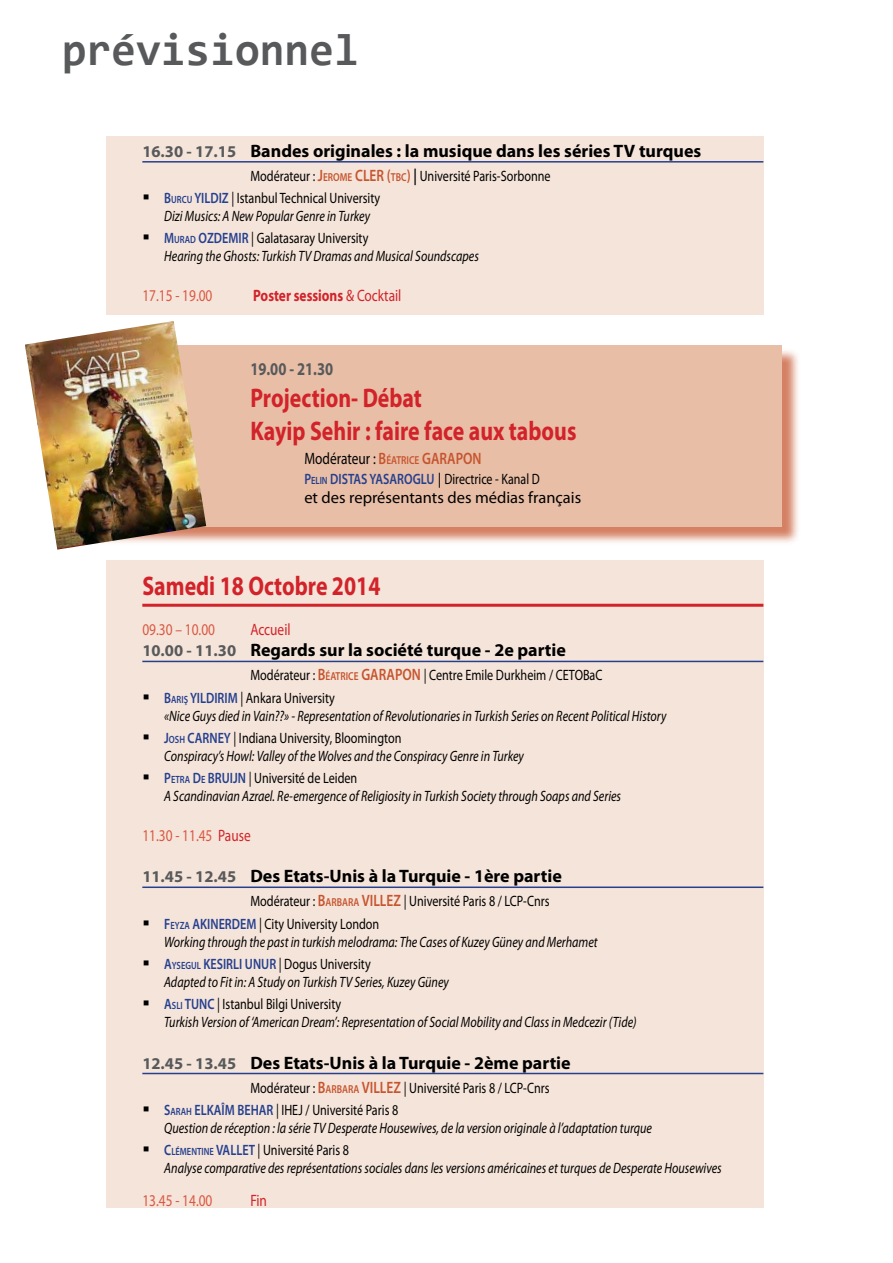
<style>
.page{position:relative;width:893px;height:1263px;background:#fff}
.page>*{position:absolute;margin:0;border:0;box-sizing:border-box;transform-origin:0 0}
.t1{font:700 45px "Consolas";color:#58595b}
.t2{font:700 27px/32.4px "Myriad Pro";color:#d2232a;scale:.81 1}
.t3{font:700 18px "Myriad Pro";color:#000}
.t4{font:700 18px "Myriad Pro";color:#58595b;scale:.81 1}
.t5{font:16.5px "Myriad Pro";color:#d95943;scale:.81 1}
.t6{font:16.5px "Myriad Pro";color:#000}
.t7{font:16.5px "Myriad Pro";color:#000;scale:.81 1}
.t8{font:700 16.5px "Myriad Pro";color:#d2232a;scale:.81 1}
.t9{font:16.5px "Myriad Pro";color:#d2232a;scale:.81 1}
.t10{font:italic 15px/22.2px "Myriad Pro";color:#000;scale:.81 1}
.t11{font:15px/22.2px "Myriad Pro";color:#000;scale:.81 1}
.t12{font:15px "Myriad Pro";color:#000}
.t13{font:600 10.5px "Myriad Pro";color:#25408f;scale:.81 1}
.s1{font-size:16.5px;color:#58595b}
.s2{font-weight:600;font-size:16.5px;color:#c6552f}
.s3{font-weight:600;font-size:11.55px;color:#c6552f}
.s4{font-weight:600;font-size:16.5px}
.s5{font-weight:600;color:#25408f}
.s6{font-weight:600;font-size:10.5px;color:#25408f}
.s7{font-weight:600;font-style:normal;color:#25408f}
.s8{font-weight:600;font-style:normal;font-size:10.5px;color:#25408f}
.s9{font-style:normal}
.s10{font-weight:400}
.s11{font-weight:600;color:#c6552f}
.s12{color:#d2232a}
.s13{font-size:15px}
</style>
<div class="page">
<div style="left:106px;top:560px;width:657px;height:648px;background:#f5e4d9"></div>
<div style="left:106px;top:136px;width:657px;height:179px;background:#f5e4d9"></div>
<div style="left:81px;top:348px;width:719px;height:198px;background:#c6552f;opacity:.75"></div>
<div style="left:79px;top:345px;width:702px;height:182px;background:#e8bea6"></div>
<hr style="left:142px;top:161px;width:621px;height:2px;background:#25408f">
<hr style="left:142px;top:604px;width:621px;height:3px;background:#d2232a">
<hr style="left:142px;top:661px;width:621px;height:1px;background:#25408f">
<hr style="left:142px;top:886px;width:621px;height:2px;background:#25408f">
<hr style="left:142px;top:1073px;width:621px;height:1px;background:#25408f">
<img style="left:25px;top:321px;width:181px;height:229px">
<h1 class="t1" style="left:62px;top:22px;width:299px">prévisionnel</h1>
<p class="t3" style="left:142px;top:139px;width:560px"><span class="s1">16.30 - 17.15</span> Bandes originales : la musique dans les séries TV turques</p>
<p class="t11" style="left:164px;top:164px;width:479px;text-indent:86px">Modérateur : <span class="s2">J</span><span class="s3">EROME</span> <span class="s2">CLER (</span><span class="s3">TBC</span><span class="s2">)</span> <span class="s4">|</span> Université Paris-Sorbonne<br><span class="s5">B</span><span class="s6">URCU</span> <span class="s5">YILDIZ</span> | Istanbul Technical University</p>
<p class="t10" style="left:164px;top:205px;width:256px">Dizi Musics: A New Popular Genre in Turkey<br><span class="s7">M</span><span class="s8">URAD</span> <span class="s7">OZDEMIR</span> <span class="s9">| Galatasaray University</span></p>
<p class="t10" style="left:164px;top:245px;width:390px">Hearing the Ghosts: Turkish TV Dramas and Musical Soundscapes</p>
<p class="t5" style="left:142px;top:285px;width:88px">17.15 - 19.00</p>
<p class="t8" style="left:253px;top:285px;width:184px">Poster sessions <span class="s10">&amp; Cocktail</span></p>
<p class="t4" style="left:250px;top:357px;width:104px">19.00 - 21.30</p>
<h2 class="t2" style="left:250px;top:381px;width:404px">Projection- Débat<br>Kayip Sehir : faire face aux tabous</h2>
<p class="t7" style="left:304px;top:448px;width:220px">Modérateur : <span class="s11">B</span><span class="s3">ÉATRICE</span> <span class="s11">GARAPON</span></p>
<p class="t12" style="left:304px;top:469px;width:237px"><span class="s5">P</span><span class="s6">ELIN</span> <span class="s5">DISTAS YASAROGLU</span> | Directrice - Kanal D</p>
<p class="t6" style="left:304px;top:488px;width:278px">et des représentants des médias français</p>
<h2 class="t2" style="left:142px;top:569px;width:296px">Samedi 18 Octobre 2014</h2>
<p class="t5" style="left:142px;top:619px;width:91px">09.30 – 10.00</p>
<p class="t9" style="left:250px;top:619px;width:51px">Accueil</p>
<p class="t3" style="left:142px;top:639px;width:425px"><span class="s1">10.00 - 11.30</span> Regards sur la société turque - 2e partie</p>
<p class="t11" style="left:164px;top:664px;width:543px;text-indent:86px">Modérateur : <span class="s2">B</span><span class="s3">ÉATRICE</span> <span class="s2">GARAPON</span> | Centre Emile Durkheim / CETOBaC<br><span class="s5">B</span><span class="s6">ARIŞ</span> <span class="s5">YILDIRIM</span> | Ankara University</p>
<p class="t10" style="left:164px;top:704px;width:621px">«Nice Guys died in Vain??» - Representation of Revolutionaries in Turkish Series on Recent Political History<br><span class="s7">J</span><span class="s8">OSH</span> <span class="s7">CARNEY</span> <span class="s9">| Indiana University, Bloomington</span></p>
<p class="t10" style="left:164px;top:745px;width:446px">Conspiracy’s Howl: Valley of the Wolves and the Conspiracy Genre in Turkey<br><span class="s7">P</span><span class="s8">ETRA</span> <span class="s7">D</span><span class="s8">E</span> <span class="s7">BRU IJN</span> <span class="s9">| Université de Leiden</span></p>
<p class="t10" style="left:164px;top:785px;width:566px">A Scandinavian Azrael. Re-emergence of Religiosity in Turkish Society through Soaps and Series</p>
<p class="t5" style="left:142px;top:825px;width:135px">11.30 - 11.45 <span class="s12">Pause</span></p>
<p class="t3" style="left:142px;top:864px;width:421px"><span class="s1">11.45 - 12.45</span> Des Etats-Unis à la Turquie - 1ère partie</p>
<p class="t11" style="left:164px;top:890px;width:477px;text-indent:86px">Modérateur : <span class="s2">B</span><span class="s3">ARBARA</span> <span class="s2">VILLEZ</span> | Université Paris 8 / LCP-Cnrs<br><span class="s5">F</span><span class="s6">EYZA</span> <span class="s5">AKINERDEM</span> | City University London</p>
<p class="t10" style="left:164px;top:930px;width:537px">Working through the past in turkish melodrama: The Cases of Kuzey Güney and Merhamet<br><span class="s7">A</span><span class="s8">YSEG UL</span> <span class="s7">KESIRLI UNUR</span> <span class="s9">| Dogus University</span></p>
<p class="t10" style="left:164px;top:970px;width:353px">Adapted to Fit in: A Study on Turkish TV Series, Kuzey Güney<br><span class="s7">A</span><span class="s8">SLI</span> <span class="s7">TUNC</span> <span class="s9">| Istanbul Bilgi University</span></p>
<p class="t10" style="left:164px;top:1011px;width:585px">Turkish Version of ‘American Dream’: Representation of Social Mobility and Class in Medcezir (Tide)</p>
<p class="t3" style="left:142px;top:1051px;width:430px"><span class="s1">12.45 - 13.45</span> Des Etats-Unis à la Turquie - 2ème partie</p>
<p class="t11" style="left:164px;top:1076px;width:477px;text-indent:86px">Modérateur : <span class="s2">B</span><span class="s3">ARBARA</span> <span class="s2">VILLEZ</span> | Université Paris 8 / LCP-Cnrs<br><span class="s5">S</span><span class="s6">ARAH</span> <span class="s5">ELKAÎM BEHAR</span> | IHEJ / Université Paris 8</p>
<p class="t10" style="left:164px;top:1116px;width:604px">Question de réception : la série TV Desperate Housewives, de la version originale à l’adaptation turque</p>
<p class="t13" style="left:164px;top:1145px;width:27px"><span class="s13">C</span>LÉMENTINE</p>
<p class="t10" style="left:164px;top:1141px;width:690px;line-height:18px;text-indent:52px"><span class="s7">VALLET</span> <span class="s9">| Université Paris 8<br></span>Analyse comparative des représentations sociales dans les versions américaines et turques de Desperate Housewives</p>
<p class="t5" style="left:142px;top:1190px;width:88px">13.45 - 14.00</p>
<p class="t9" style="left:250px;top:1190px;width:22px">Fin</p>
</div>
